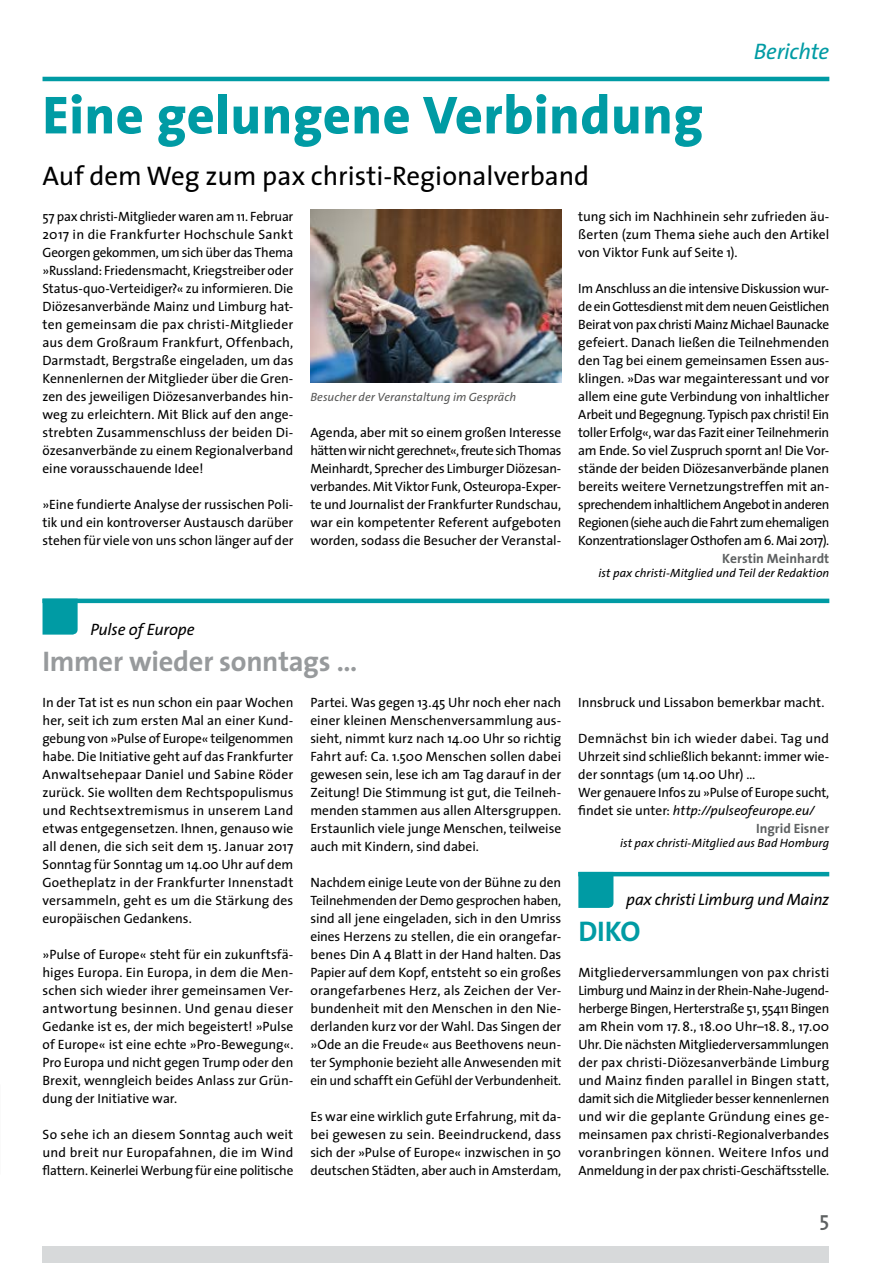
<style>
.page{position:relative;width:893px;height:1263px;background:#fff}
.page>*{position:absolute;margin:0;border:0;box-sizing:border-box;transform-origin:0 0}
.pc2009_Artikel_head{font:800 54px "Mtud The Sans";letter-spacing:.01em;color:#009ba4}
.pc2009_Copy{font:700 28.5px "Mtud The Sans";letter-spacing:-.01em;color:#979a9c}
.pc2009_Copy-2{font:700 28.5px "Mtud The Sans";color:#009ba4}
.pc2009_Artikel_subhe{font:27px "Mtud The Sans";color:#000}
.pc2009_Rubrik{font:italic 22.5px "Mtud The Sans";letter-spacing:-.015em;color:#009ba4}
.t1{font:600 21px "Mtud The Sans";color:#5e6162}
.pc2009_meldung_Regio{font:italic 16.5px "Mtud The Sans";letter-spacing:-.015em;color:#000}
.pc2009_Copy-3{font:13.5px/18px "Mtud The Sans";letter-spacing:-.005em;color:#000;text-align:justify}
.pc2009_autor{font:700 13.5px "Mtud The Sans";color:#5e6162}
.pc2009_Beschreibung{font:italic 12px "Mtud The Sans";letter-spacing:.005em;color:#000}
.pc2009_BU{font:italic 12px "Mtud The Sans";letter-spacing:.005em;color:#575756}
.s1{font-style:italic}
</style>
<div class="page">
<div style="left:43px;top:1247px;width:786px;height:16px;background:#d7d9da"></div>
<hr style="left:43px;top:77px;width:786px;height:4px;background:#009ba4">
<img style="left:310px;top:209px;width:251px;height:174px">
<hr style="left:42px;top:599px;width:787px;height:4px;background:#009ba4">
<svg style="left:43px;top:603px;width:35px;height:32px"></svg>
<hr style="left:578px;top:872px;width:251px;height:4px;background:#009ba4">
<svg style="left:578px;top:872px;width:35px;height:36px"></svg>
<p class="pc2009_Artikel_head" style="left:43px;top:70px;width:662px">Eine gelungene Verbindung</p>
<p class="pc2009_Artikel_subhe" style="left:43px;top:153px;width:548px">Auf dem Weg zum pax christi-Regionalverband</p>
<p class="pc2009_Rubrik" style="left:754px;top:32px;width:77px">Berichte</p>
<p class="pc2009_Copy-3" style="left:43px;top:207px;width:252px">57 pax christi-Mitglieder waren am 11. Februar 2017 in die Frankfurter Hochschule Sankt Georgen gekommen, um sich über das Thema »Russland: Friedensmacht, Kriegstreiber oder Status-quo-Verteidiger?« zu informieren. Die Diözesanverbände Mainz und Limburg hat&shy;ten gemeinsam die pax christi-Mitglieder aus dem Großraum Frankfurt, Offenbach, Darmstadt, Bergstraße eingeladen, um das Kennenlernen der Mitglieder über die Gren&shy;zen des jeweiligen Diözesanverbandes hin&shy;weg zu erleichtern. Mit Blick auf den ange&shy;strebten Zusammenschluss der beiden Di&shy;özesanverbände zu einem Regionalverband eine vorausschauende Idee!</p>
<p class="pc2009_Copy-3" style="left:43px;top:495px;width:252px">»Eine fundierte Analyse der russischen Poli&shy;tik und ein kontroverser Austausch darüber stehen für viele von uns schon länger auf der</p>
<p class="pc2009_BU" style="left:310px;top:387px;width:207px">Besucher der Veranstaltung im Gespräch</p>
<p class="pc2009_Copy-3" style="left:310px;top:423px;width:252px">Agenda, aber mit so einem großen Interesse hätten wir nicht gerechnet«, freute sich Thomas Meinhardt, Sprecher des Limburger Diözesan&shy;verbandes. Mit Viktor Funk, Osteuropa-Exper&shy;te und Journalist der Frankfurter Rundschau, war ein kompetenter Referent aufgeboten worden, sodass die Besucher der Veranstal-</p>
<p class="pc2009_meldung_Regio" style="left:90px;top:615px;width:106px">Pulse of Europe</p>
<p class="pc2009_Copy" style="left:43px;top:637px;width:316px">Immer wieder sonntags …</p>
<p class="pc2009_Copy-3" style="left:43px;top:693px;width:252px">In der Tat ist es nun schon ein paar Wochen her, seit ich zum ersten Mal an einer Kund&shy;gebung von »Pulse of Europe« teilgenommen habe. Die Initiative geht auf das Frankfurter Anwaltsehepaar Daniel und Sabine Röder zurück. Sie wollten dem Rechtspopulismus und Rechtsextremismus in unserem Land etwas entgegensetzen. Ihnen, genauso wie all denen, die sich seit dem 15. Januar 2017<br>Sonntag für Sonntag um 14.00 Uhr auf dem Goetheplatz in der Frankfurter Innenstadt versammeln, geht es um die Stärkung des europäischen Gedankens.</p>
<p class="pc2009_Copy-3" style="left:43px;top:945px;width:252px">»Pulse of Europe« steht für ein zukunftsfä&shy;higes Europa. Ein Europa, in dem die Men&shy;schen sich wieder ihrer gemeinsamen Ver&shy;antwortung besinnen. Und genau dieser Gedanke ist es, der mich begeistert! »Pulse of Europe« ist eine echte »Pro-Bewegung«.<br>Pro Europa und nicht gegen Trump oder den Brexit, wenngleich beides Anlass zur Grün&shy;dung der Initiative war.</p>
<p class="pc2009_Copy-3" style="left:43px;top:1125px;width:252px">So sehe ich an diesem Sonntag auch weit und breit nur Europafahnen, die im Wind flattern. Keinerlei Werbung für eine politische</p>
<p class="pc2009_Copy-3" style="left:310px;top:693px;width:252px">Partei. Was gegen 13.45 Uhr noch eher nach einer kleinen Menschenversammlung aus&shy;sieht, nimmt kurz nach 14.00 Uhr so richtig Fahrt auf: Ca. 1.500 Menschen sollen dabei gewesen sein, lese ich am Tag darauf in der Zeitung! Die Stimmung ist gut, die Teilneh&shy;menden stammen aus allen Altersgruppen.<br>Erstaunlich viele junge Menschen, teilweise auch mit Kindern, sind dabei.</p>
<p class="pc2009_Copy-3" style="left:310px;top:873px;width:252px">Nachdem einige Leute von der Bühne zu den Teilnehmenden der Demo gesprochen haben, sind all jene eingeladen, sich in den Umriss eines Herzens zu stellen, die ein orangefar&shy;benes Din A 4 Blatt in der Hand halten. Das Papier auf dem Kopf, entsteht so ein großes orangefarbenes Herz, als Zeichen der Ver&shy;bundenheit mit den Menschen in den Nie&shy;derlanden kurz vor der Wahl. Das Singen der »Ode an die Freude« aus Beethovens neun&shy;ter Symphonie bezieht alle Anwesenden mit ein und schafft ein Gefühl der Verbundenheit.</p>
<p class="pc2009_Copy-3" style="left:310px;top:1107px;width:252px">Es war eine wirklich gute Erfahrung, mit da&shy;bei gewesen zu sein. Beeindruckend, dass sich der »Pulse of Europe« inzwischen in 50 deutschen Städten, aber auch in Amsterdam,</p>
<p class="pc2009_Copy-3" style="left:578px;top:207px;width:253px">tung sich im Nachhinein sehr zufrieden äu&shy;ßerten (zum Thema siehe auch den Artikel von Viktor Funk auf Seite 1).</p>
<p class="pc2009_Copy-3" style="left:578px;top:279px;width:253px">Im Anschluss an die intensive Diskussion wur&shy;de ein Gottesdienst mit dem neuen Geistlichen Beirat von pax christi Mainz Michael Baunacke gefeiert. Danach ließen die Teilnehmenden den Tag bei einem gemeinsamen Essen aus&shy;klingen. »Das war megainteressant und vor allem eine gute Verbindung von inhaltlicher Arbeit und Begegnung. Typisch pax christi! Ein toller Erfolg«, war das Fazit einer Teilnehmerin am Ende. So viel Zuspruch spornt an! Die Vor&shy;stände der beiden Diözesanverbände planen bereits weitere Vernetzungstreffen mit an&shy;sprechendem inhaltlichem Angebot in anderen Regionen (siehe auch die Fahrt zum ehemaligen Konzentrationslager Osthofen am 6. Mai 2017).</p>
<p class="pc2009_autor" style="left:722px;top:547px;width:109px">Kerstin Meinhardt</p>
<p class="pc2009_Beschreibung" style="left:598px;top:563px;width:232px">ist pax christi-Mitglied und Teil der Redaktion</p>
<p class="pc2009_Copy-3" style="left:578px;top:693px;width:248px">Innsbruck und Lissabon bemerkbar macht.</p>
<p class="pc2009_Copy-3" style="left:578px;top:729px;width:252px">Demnächst bin ich wieder dabei. Tag und Uhrzeit sind schließlich bekannt: immer wie&shy;der sonntags (um 14.00 Uhr) …</p>
<p class="pc2009_Copy-3" style="left:578px;top:783px;width:252px">Wer genauere Infos zu »Pulse of Europe sucht, findet sie unter: <span class="s1">http://pulseofeurope.eu/</span></p>
<p class="pc2009_autor" style="left:756px;top:817px;width:75px">Ingrid Eisner</p>
<p class="pc2009_Beschreibung" style="left:620px;top:833px;width:211px">ist pax christi-Mitglied aus Bad Homburg</p>
<p class="pc2009_meldung_Regio" style="left:626px;top:885px;width:205px">pax christi Limburg und Mainz</p>
<p class="pc2009_Copy-2" style="left:578px;top:907px;width:64px">DIKO</p>
<p class="pc2009_Copy-3" style="left:578px;top:963px;width:252px">Mitgliederversammlungen von pax christi Limburg und Mainz in der Rhein-Nahe-Jugend&shy;herberge Bingen, Herterstraße 51, 55411 Bingen am Rhein vom 17. 8., 18.00 Uhr–‒18. 8., 17.00<br>Uhr. Die nächsten Mitgliederversammlungen der pax christi-Diözesanverbände Limburg und Mainz finden parallel in Bingen statt, damit sich die Mitglieder besser kennenlernen und wir die geplante Gründung eines ge&shy;meinsamen pax christi-Regionalverbandes voranbringen können. Weitere Infos und Anmeldung in der pax christi-Geschäftsstelle.</p>
<h3 class="t1" style="left:819px;top:1201px;width:11px">5</h3>
</div>
